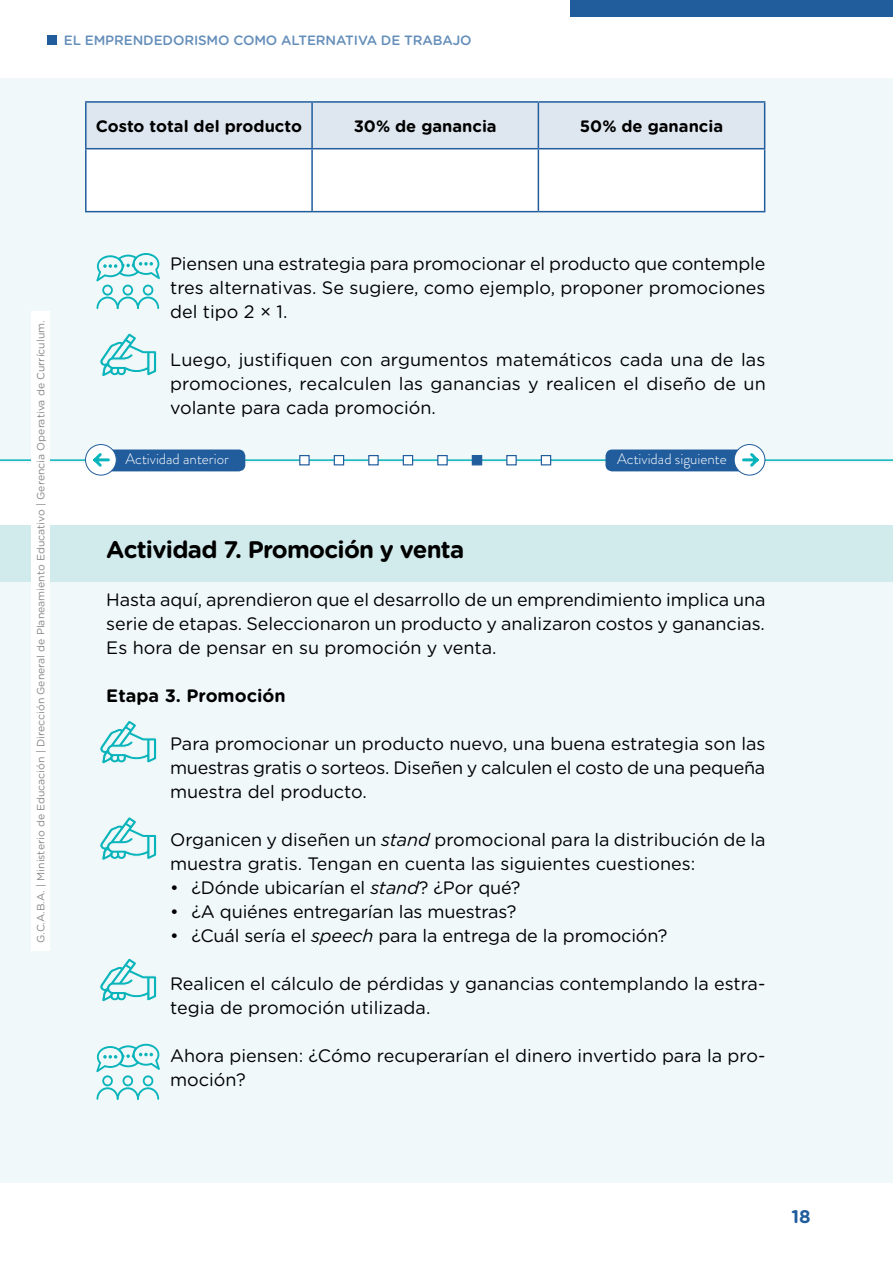
<style>
.page{position:relative;width:893px;height:1263px;background:#fff}
.page>*{position:absolute;margin:0;border:0;box-sizing:border-box;transform-origin:0 0}
.t1{font:700 24px "Gotham Rounded";letter-spacing:-.03em;color:#000}
.t2{font:700 18.3px "Gotham Rounded";color:#215d9d}
.t3{font:18px/24px "Gotham Rounded";color:#000;text-align:justify}
.t4{font:700 18px "Gotham Rounded";color:#000}
.t5{font:700 16.5px "Gotham Rounded";color:#000}
.t6{font:300 15px "Brandon Grotesque";color:#fff}
.t7{font:500 13.5px "Gotham Rounded";letter-spacing:-.01em;color:#648eba}
.t8{font:10.5px "Gotham Rounded";color:#878787}
.s1{font-style:italic}
</style>
<div class="page">
<div style="left:47px;top:35px;width:9px;height:10px;background:#215d9d"></div>
<div style="left:570px;top:0;width:323px;height:17px;background:#215d9d"></div>
<div style="left:0;top:78px;width:893px;height:24px;background:#f0f8f9"></div>
<div style="left:0;top:102px;width:893px;height:24px;background:#f0f8f9"></div>
<div style="left:0;top:126px;width:893px;height:24px;background:#f0f8f9"></div>
<div style="left:0;top:150px;width:893px;height:24px;background:#f0f8f9"></div>
<div style="left:0;top:174px;width:893px;height:24px;background:#f0f8f9"></div>
<div style="left:0;top:198px;width:893px;height:24px;background:#f0f8f9"></div>
<div style="left:0;top:222px;width:893px;height:24px;background:#f0f8f9"></div>
<div style="left:0;top:246px;width:893px;height:72px;background:#f0f8f9"></div>
<div style="left:0;top:318px;width:893px;height:24px;background:#f0f8f9"></div>
<div style="left:0;top:342px;width:893px;height:72px;background:#f0f8f9"></div>
<div style="left:0;top:414px;width:893px;height:24px;background:#f0f8f9"></div>
<div style="left:0;top:438px;width:893px;height:24px;background:#f0f8f9"></div>
<div style="left:0;top:525px;width:893px;height:58px;background:#d1eaec"></div>
<div style="left:0;top:582px;width:893px;height:72px;background:#f0f8f9"></div>
<div style="left:0;top:654px;width:893px;height:24px;background:#f0f8f9"></div>
<div style="left:0;top:678px;width:893px;height:24px;background:#f0f8f9"></div>
<div style="left:0;top:702px;width:893px;height:24px;background:#f0f8f9"></div>
<div style="left:0;top:726px;width:893px;height:72px;background:#f0f8f9"></div>
<div style="left:0;top:798px;width:893px;height:24px;background:#f0f8f9"></div>
<div style="left:0;top:822px;width:893px;height:48px;background:#f0f8f9"></div>
<div style="left:0;top:870px;width:893px;height:24px;background:#f0f8f9"></div>
<div style="left:0;top:894px;width:893px;height:24px;background:#f0f8f9"></div>
<div style="left:0;top:918px;width:893px;height:24px;background:#f0f8f9"></div>
<div style="left:0;top:942px;width:893px;height:24px;background:#f0f8f9"></div>
<div style="left:0;top:966px;width:893px;height:48px;background:#f0f8f9"></div>
<div style="left:0;top:1014px;width:893px;height:24px;background:#f0f8f9"></div>
<div style="left:0;top:1038px;width:893px;height:48px;background:#f0f8f9"></div>
<div style="left:0;top:1086px;width:893px;height:24px;background:#f0f8f9"></div>
<div style="left:0;top:1110px;width:893px;height:24px;background:#f0f8f9"></div>
<div style="left:0;top:1134px;width:893px;height:24px;background:#f0f8f9"></div>
<div style="left:0;top:1158px;width:893px;height:24px;background:#f0f8f9"></div>
<svg style="left:87px;top:103px;width:677px;height:108px"></svg>
<hr style="left:85px;top:149px;width:2px;height:62px;background:#215d9d">
<hr style="left:311px;top:149px;width:2px;height:62px;background:#215d9d">
<hr style="left:538px;top:149px;width:1px;height:62px;background:#215d9d">
<hr style="left:764px;top:149px;width:1px;height:62px;background:#215d9d">
<hr style="left:85px;top:211px;width:227px;height:1px;background:#215d9d">
<hr style="left:312px;top:211px;width:226px;height:1px;background:#215d9d">
<hr style="left:538px;top:211px;width:227px;height:1px;background:#215d9d">
<hr style="left:85px;top:101px;width:227px;height:2px;background:#215d9d">
<hr style="left:312px;top:101px;width:226px;height:2px;background:#215d9d">
<hr style="left:538px;top:101px;width:227px;height:2px;background:#215d9d">
<hr style="left:85px;top:103px;width:2px;height:45px;background:#215d9d">
<hr style="left:311px;top:103px;width:2px;height:45px;background:#215d9d">
<hr style="left:538px;top:103px;width:1px;height:45px;background:#215d9d">
<hr style="left:764px;top:103px;width:1px;height:45px;background:#215d9d">
<hr style="left:85px;top:148px;width:227px;height:1px;background:#215d9d">
<hr style="left:312px;top:148px;width:226px;height:1px;background:#215d9d">
<hr style="left:538px;top:148px;width:227px;height:1px;background:#215d9d">
<svg style="left:96px;top:253px;width:64px;height:56px"></svg>
<svg style="left:99px;top:333px;width:58px;height:43px"></svg>
<hr style="left:0;top:459px;width:893px;height:2px;background:#09b4bb">
<div style="left:299px;top:455px;width:11px;height:10px;background:#fff;border:1px solid #215d9d"></div>
<div style="left:334px;top:455px;width:10px;height:10px;background:#fff;border:1px solid #215d9d"></div>
<div style="left:368px;top:455px;width:11px;height:10px;background:#fff;border:1px solid #215d9d"></div>
<div style="left:403px;top:455px;width:10px;height:10px;background:#fff;border:1px solid #215d9d"></div>
<div style="left:472px;top:455px;width:10px;height:10px;background:#215d9d"></div>
<div style="left:541px;top:455px;width:10px;height:10px;background:#fff;border:1px solid #215d9d"></div>
<div style="left:437px;top:455px;width:11px;height:10px;background:#fff;border:1px solid #215d9d"></div>
<div style="left:506px;top:455px;width:11px;height:10px;background:#fff;border:1px solid #215d9d"></div>
<svg style="left:734px;top:444px;width:31px;height:31px"></svg>
<div style="left:734px;top:444px;width:31px;height:32px;border:1px solid #215d9d;border-radius:50%"></div>
<svg style="left:605px;top:449px;width:156px;height:22px;background:#4379ad"></svg>
<svg style="left:86px;top:444px;width:30px;height:31px"></svg>
<div style="left:85px;top:444px;width:32px;height:32px;border:1px solid #215d9d;border-radius:50%"></div>
<svg style="left:91px;top:449px;width:154px;height:22px;background:#4177ac"></svg>
<svg style="left:99px;top:721px;width:58px;height:43px"></svg>
<svg style="left:99px;top:817px;width:58px;height:43px"></svg>
<svg style="left:99px;top:958px;width:58px;height:44px"></svg>
<svg style="left:96px;top:1044px;width:64px;height:56px"></svg>
<div style="left:31px;top:312px;width:18px;height:639px;background:#fff"></div>
<p class="t7" style="left:64px;top:31px;width:409px">EL EMPRENDEDORISMO COMO ALTERNATIVA DE TRABAJO</p>
<p class="t5" style="left:96px;top:114px;width:208px">Costo total del producto</p>
<p class="t5" style="left:354px;top:114px;width:145px">30% de ganancia</p>
<p class="t5" style="left:580px;top:114px;width:145px">50% de ganancia</p>
<p class="t8" style="left:34px;top:943px;width:624px;rotate:-90deg">G.C.A.B.A. | Ministerio de Educación | Dirección General de Planeamiento Educativo | Gerencia Operativa de Currículum.</p>
<p class="t3" style="left:170px;top:251px;width:597px">Piensen una estrategia para promocionar el producto que contemple tres alternativas. Se sugiere, como ejemplo, proponer promociones del tipo 2 × 1.</p>
<p class="t3" style="left:170px;top:347px;width:597px">Luego, justifiquen con argumentos matemáticos cada una de las promociones, recalculen las ganancias y realicen el diseño de un volante para cada promoción.</p>
<p class="t6" style="left:125px;top:449px;width:105px">Actividad anterior</p>
<p class="t6" style="left:617px;top:449px;width:111px">Actividad siguiente</p>
<h1 class="t1" style="left:106px;top:532px;width:360px">Actividad 7. Promoción y venta</h1>
<p class="t3" style="left:106px;top:587px;width:661px">Hasta aquí, aprendieron que el desarrollo de un emprendimiento implica una serie de etapas. Seleccionaron un producto y analizaron costos y ganancias.<br>Es hora de pensar en su promoción y venta.</p>
<p class="t4" style="left:106px;top:682px;width:181px">Etapa 3. Promoción</p>
<p class="t3" style="left:170px;top:731px;width:597px">Para promocionar un producto nuevo, una buena estrategia son las muestras gratis o sorteos. Diseñen y calculen el costo de una pequeña muestra del producto.</p>
<p class="t3" style="left:170px;top:827px;width:597px">Organicen y diseñen un <span class="s1">stand</span> promocional para la distribución de la muestra gratis. Tengan en cuenta las siguientes cuestiones:</p>
<p class="t3" style="left:170px;top:875px;width:352px">• ¿Dónde ubicarían el <span class="s1">stand</span>? ¿Por qué?</p>
<p class="t3" style="left:170px;top:899px;width:348px">• ¿A quiénes entregarían las muestras?</p>
<p class="t3" style="left:170px;top:923px;width:499px">• ¿Cuál sería el <span class="s1">speech</span> para la entrega de la promoción?</p>
<p class="t3" style="left:170px;top:971px;width:597px">Realicen el cálculo de pérdidas y ganancias contemplando la estra&shy;tegia de promoción utilizada.</p>
<p class="t3" style="left:170px;top:1043px;width:597px">Ahora piensen: ¿Cómo recuperarían el dinero invertido para la pro&shy;moción?</p>
<p class="t2" style="left:791px;top:1203px;width:21px">18</p>
</div>
